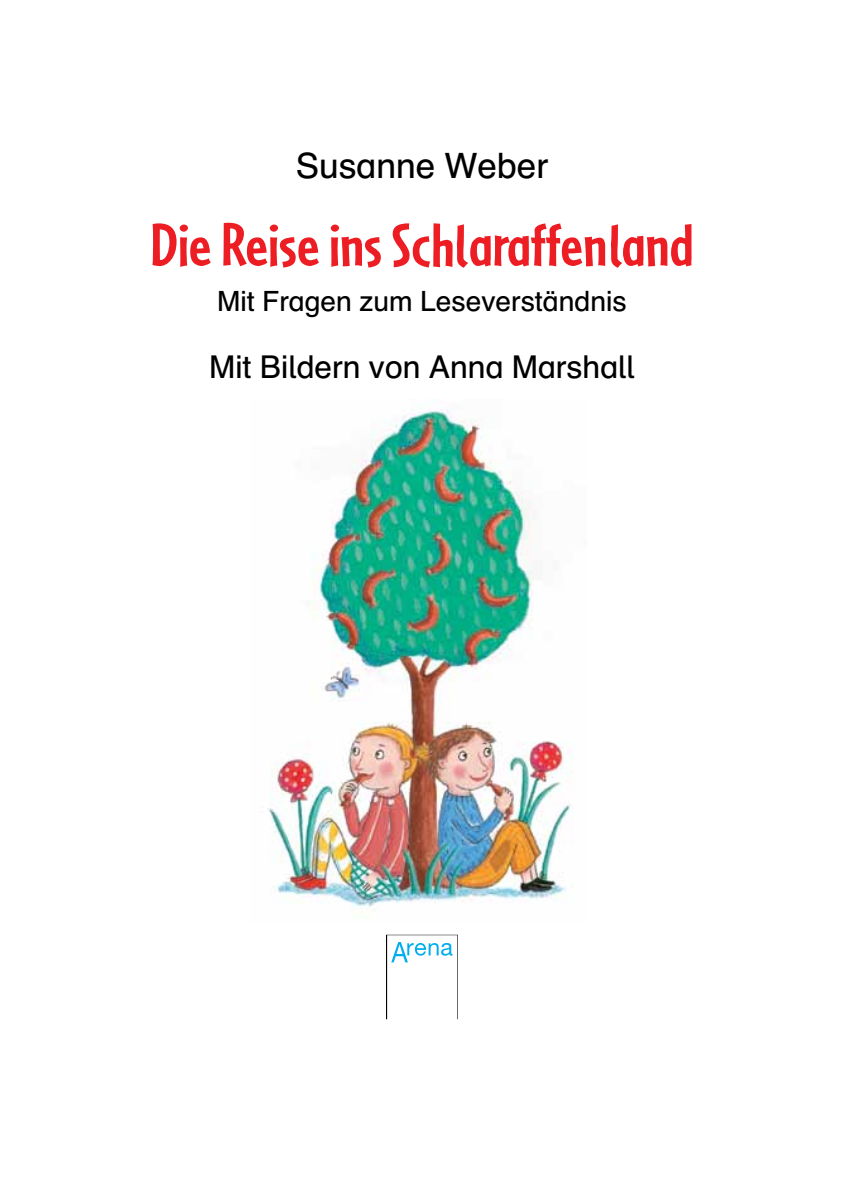
<style>
.page{position:relative;width:844px;height:1191px;background:#fff}
.page>*{position:absolute;margin:0;border:0;box-sizing:border-box;transform-origin:0 0}
.t1{font:700 63px "Cafeteria";color:#ed1d24}
.t2{font:500 35px "Schulbuch Nord";color:#000}
.t3{font:500 31.5px "Schulbuch Nord";color:#000}
.t4{font:500 28px "Schulbuch Nord";color:#000}
</style>
<div class="page">
<img style="left:268px;top:399px;width:305px;height:514px">
<svg style="left:386px;top:934px;width:72px;height:85px"></svg>
<p class="t2" style="left:295px;top:144px;width:254px">Susanne Weber</p>
<h1 class="t1" style="left:150px;top:210px;width:544px">Die Reise ins Schlaraffenland</h1>
<p class="t4" style="left:217px;top:284px;width:411px">Mit Fragen zum Leseverständnis</p>
<p class="t3" style="left:209px;top:347px;width:427px">Mit Bildern von Anna Marshall</p>
</div>
